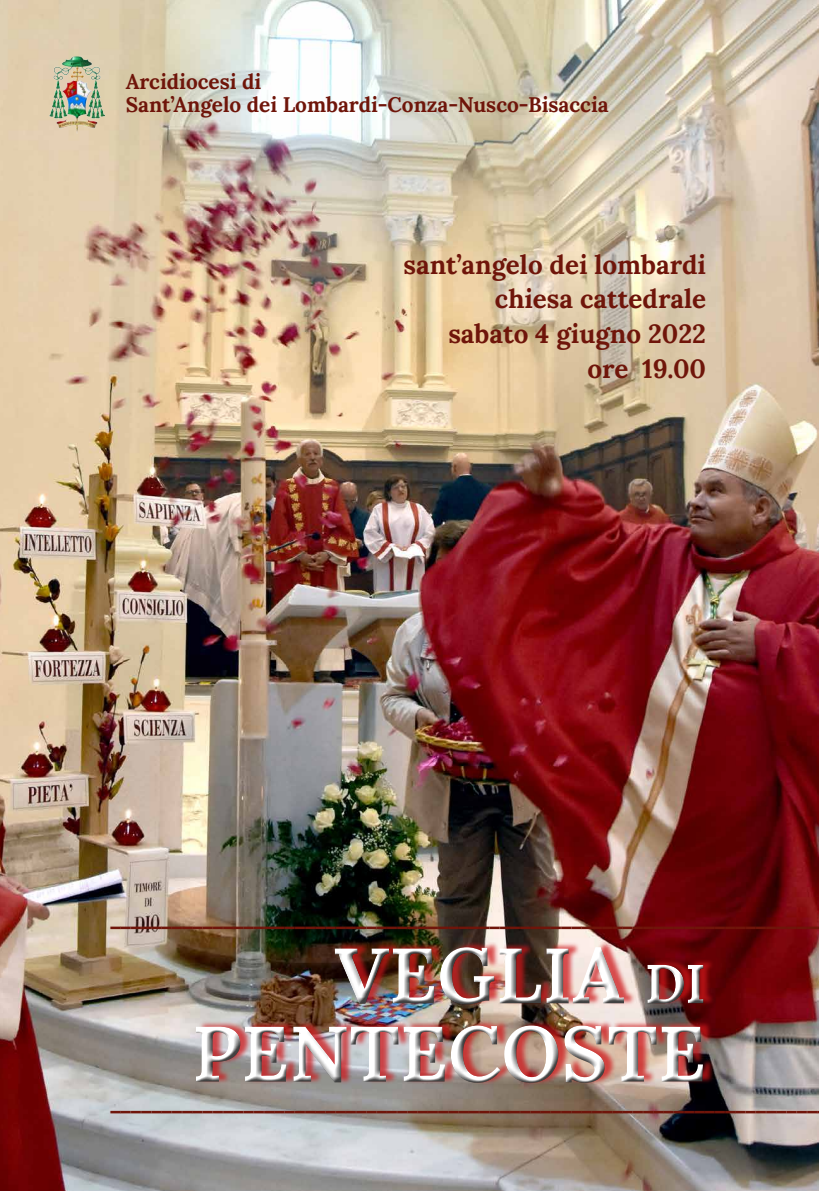
<style>
.page{position:relative;width:819px;height:1191px;background:#fff}
.page>*{position:absolute;margin:0;border:0;box-sizing:border-box;transform-origin:0 0}
.t1{font:700 78.23px/78.2px "Lora";color:#fff;text-align:right}
.t2{font:900 26.25px "Lato";color:#6f150a}
.t3{font:700 26.25px/34.6px "Lora";color:#6f150a;text-align:right}
.t4{font:700 21px/22.8px "Lora";color:#6f150a}
.s1{font-size:54.77px}
</style>
<div class="page">
<img style="left:0;top:0;width:819px;height:1191px">
<img style="left:49px;top:57px;width:56px;height:76px">
<div style="left:189px;top:940px;width:519px;height:146px;background:#fff;opacity:.75"></div>
<div style="left:191px;top:943px;width:518px;height:146px;background:#000;opacity:.75"></div>
<svg style="left:110px;top:926px;width:707px;height:3px;background:#664037"></svg>
<p class="t4" style="left:126px;top:70px;width:484px">Arcidiocesi di<br>Sant’Angelo dei Lombardi-Conza-Nusco-Bisaccia</p>
<p class="t3" style="left:403px;top:247px;width:304px">sant’angelo dei lombardi chiesa cattedrale<br>sabato 4 giugno 2022 ore 19.00</p>
<h1 class="t1" style="left:192px;top:936px;width:515px">VEGLIA <span class="s1">di<br></span>PENTECOSTE</h1>
<p class="t2" style="left:817px;top:1140px;width:708px;rotate:-180deg">_____________________________________________________________________</p>
</div>
